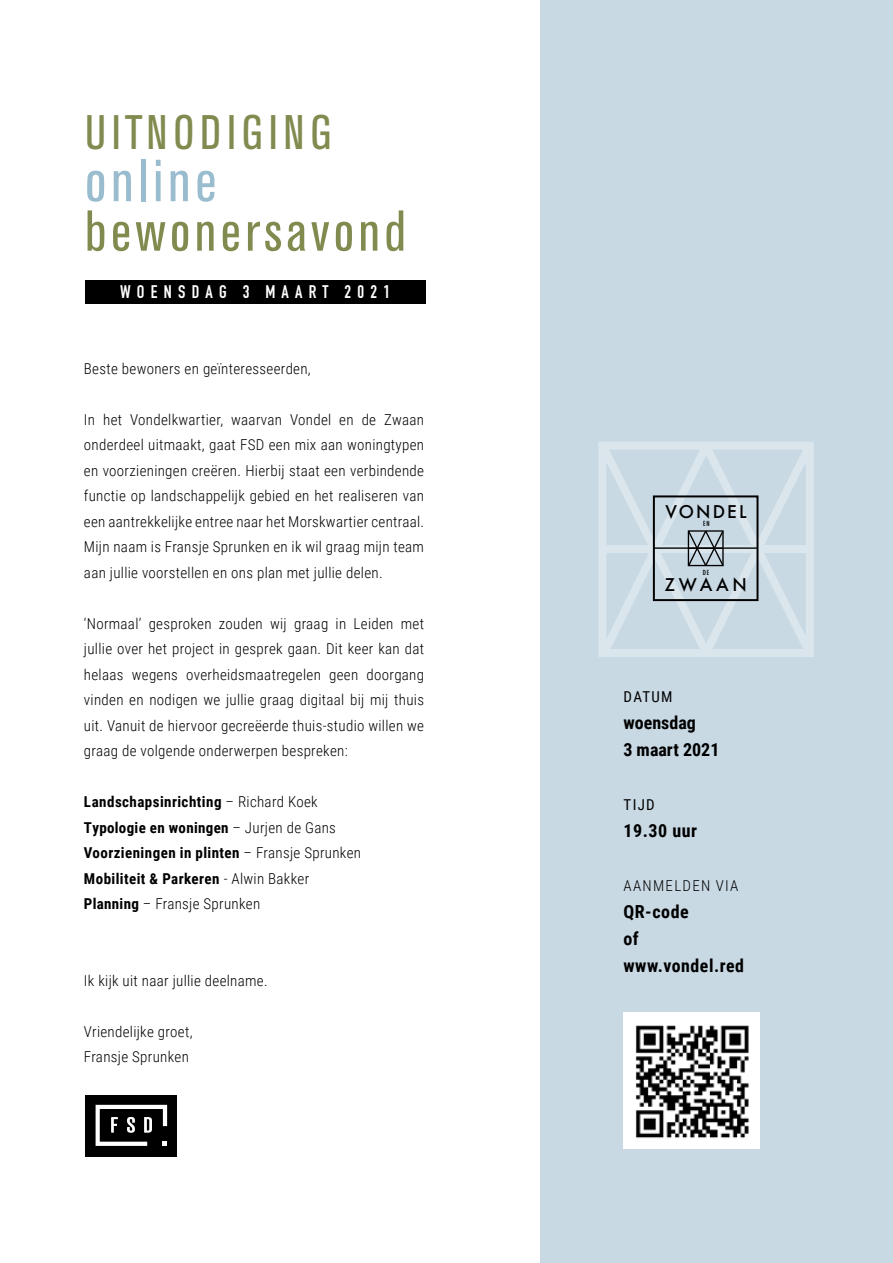
<style>
.page{position:relative;width:893px;height:1263px;background:#fff}
.page>*{position:absolute;margin:0;border:0;box-sizing:border-box;transform-origin:0 0}
.t1{font:condensed 60px "Akzidenz Grotesk BE";letter-spacing:.08em;color:#99bcce}
.t2{font:condensed 57px "Akzidenz Grotesk BE";letter-spacing:.08em;color:#818b4f}
.t3{font:condensed 48px "Akzidenz Grotesk BE";letter-spacing:.12em;color:#818b4f}
.t4{font:700 18px/27px "Roboto Condensed";letter-spacing:.03em;color:#000}
.t5{font:700 18px/27px "Roboto Condensed";color:#000}
.t6{font:700 18px "DIN Condensed";letter-spacing:.35em;color:#fff}
.t7{font:500 17.1px "Futura";letter-spacing:.13em;color:#000}
.t8{font:300 15px/25.5px "Roboto Condensed";letter-spacing:.02em;color:#000;text-align:justify}
.t9{font:700 15px/25.5px "Roboto Condensed";letter-spacing:.03em;color:#000}
.t10{font:300 15px "Roboto Condensed";letter-spacing:.085em;color:#000}
.t11{font:15px "Roboto Condensed";letter-spacing:.085em;color:#000}
.t12{font:500 condensed 6.75px "Futura";color:#000}
.s1{font-weight:300}
</style>
<div class="page">
<div style="left:540px;top:0;width:353px;height:1263px;background:#c8d9e4"></div>
<div style="left:85px;top:1095px;width:92px;height:62px;background:#000"></div>
<svg style="left:96px;top:1105px;width:71px;height:41px"></svg>
<img style="left:623px;top:1012px;width:136px;height:136px">
<div style="left:85px;top:281px;width:340px;height:23px;background:#000"></div>
<svg style="left:599px;top:442px;width:215px;height:215px"></svg>
<div style="left:602px;top:545px;width:208px;height:8px;background:#dae5ec"></div>
<svg style="left:687px;top:528px;width:38px;height:40px"></svg>
<div style="left:653px;top:495px;width:105px;height:106px;border:2px solid #000"></div>
<hr style="left:654px;top:547px;width:103px;height:2px;background:#000">
<h3 class="t3" style="left:85px;top:105px;width:248px">UITNODIGING</h3>
<h1 class="t1" style="left:85px;top:147px;width:133px">online</h1>
<h2 class="t2" style="left:85px;top:199px;width:322px">bewonersavond</h2>
<p class="t6" style="left:120px;top:279px;width:272px">WOENSDAG 3 MAART 2021</p>
<p class="t8" style="left:84px;top:355px;width:228px">Beste bewoners en geïnteresseerden,</p>
<p class="t8" style="left:84px;top:406px;width:342px">In het Vondelkwartier, waarvan Vondel en de Zwaan onderdeel uitmaakt, gaat FSD een mix aan woningtypen en voorzieningen creëren. Hierbij staat een verbindende functie op landschappelijk gebied en het realiseren van een aantrekkelijke entree naar het Morskwartier centraal.<br>Mijn naam is Fransje Sprunken en ik wil graag mijn team aan jullie voorstellen en ons plan met jullie delen.</p>
<p class="t8" style="left:84px;top:610px;width:342px">‘Normaal’ gesproken zouden wij graag in Leiden met jullie over het project in gesprek gaan. Dit keer kan dat helaas wegens overheidsmaatregelen geen doorgang vinden en nodigen we jullie graag digitaal bij mij thuis uit. Vanuit de hiervoor gecreëerde thuis-studio willen we graag de volgende onderwerpen bespreken:</p>
<p class="t9" style="left:84px;top:789px;width:279px">Landschapsinrichting <span class="s1">– Richard Koek </span>Typologie en woningen <span class="s1">– Jurjen de Gans </span>Voorzieningen in plinten <span class="s1">– Fransje Sprunken </span>Mobiliteit &amp; Parkeren <span class="s1">- Alwin Bakker </span>Planning <span class="s1">– Fransje Sprunken</span></p>
<p class="t8" style="left:84px;top:967px;width:185px">Ik kijk uit naar jullie deelname.</p>
<p class="t8" style="left:84px;top:1018px;width:110px">Vriendelijke groet,<br>Fransje Sprunken</p>
<p class="t7" style="left:666px;top:500px;width:83px">VONDEL</p>
<p class="t12" style="left:703px;top:519px;width:8px">EN</p>
<p class="t12" style="left:703px;top:568px;width:8px">DE</p>
<p class="t7" style="left:664px;top:573px;width:84px">ZWAAN</p>
<p class="t11" style="left:624px;top:686px;width:50px">DATUM</p>
<p class="t5" style="left:623px;top:708px;width:98px">woensdag<br>3 maart 2021</p>
<p class="t11" style="left:624px;top:794px;width:33px">TIJD</p>
<p class="t4" style="left:623px;top:816px;width:75px">19.30 uur</p>
<p class="t10" style="left:624px;top:875px;width:116px">AANMELDEN VIA</p>
<p class="t4" style="left:623px;top:897px;width:122px">QR-code<br>of www.vondel.red</p>
</div>
